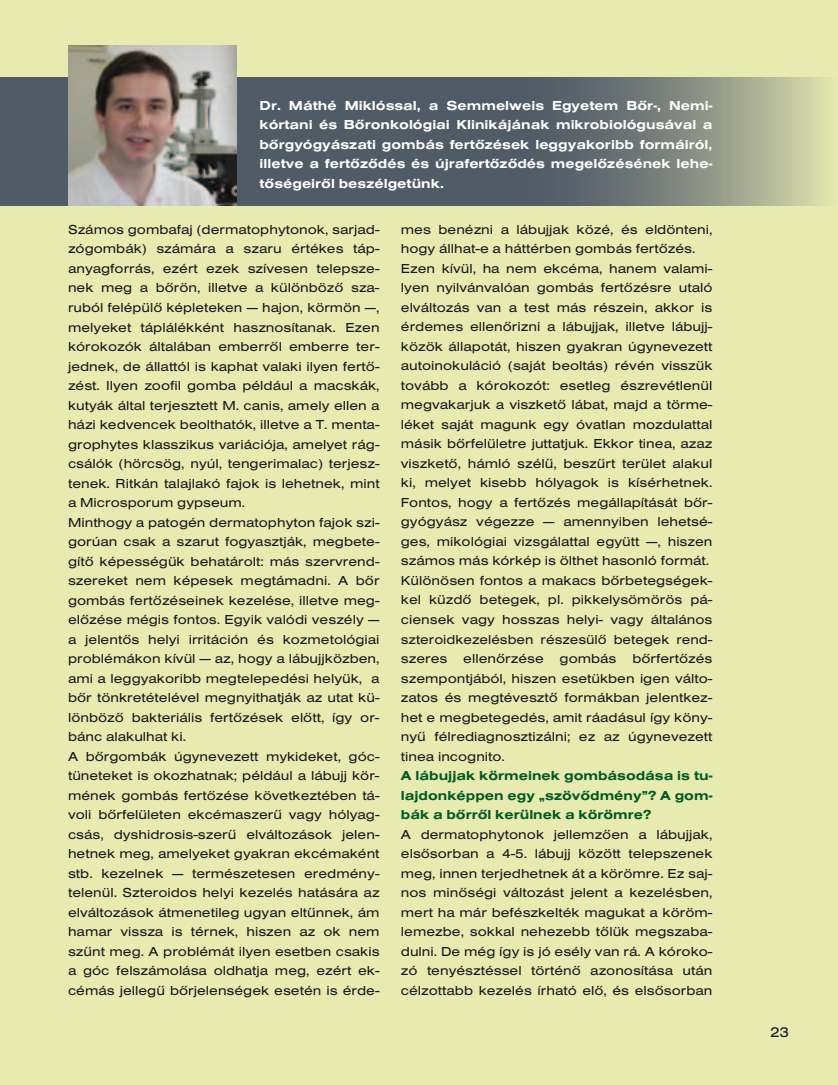
<style>
.page{position:relative;width:838px;height:1085px;background:#fff}
.page>*{position:absolute;margin:0;border:0;box-sizing:border-box;transform-origin:0 0}
.t1{font:15px "H Sans Extended";color:#1a171c}
.t2{font:13.5px/19.5px "H Sans Extended";color:#1a171c}
.t3{font:500 13.5px/19.5px "H Sans Extended";color:#fff;text-align:justify}
.t4{font:500 13.5px/19.5px "H Sans Extended";color:#005923;text-align:justify}
</style>
<div class="page">
<div style="left:0;top:0;width:838px;height:1084px;background:#e7ebb0"></div>
<svg style="left:0;top:78px;width:825px;height:127px;background:#687273"></svg>
<img style="left:68px;top:46px;width:168px;height:159px">
<p class="t3" style="left:259px;top:95px;width:454px">Dr. Máthé Miklóssal, a Semmelweis Egyetem Bôr-, Nemi&shy;kórtani és Bôronkológiai Klinikájának mikrobiológusával a bôrgyógyászati gombás fertôzések leggyakoribb formáiról, illetve a fertôzôdés és újrafertôzôdés megelôzésének lehe&shy;tôségeirôl beszélgetünk.</p>
<p class="t2" style="left:68px;top:219px;width:313px">Számos gombafaj (dermatophytonok, sarjad&shy;zógombák) számára a szaru értékes táp&shy;anyagforrás, ezért ezek szívesen telepsze&shy;nek meg a bôrön, illetve a különbözô sza&shy;ruból felépülô képleteken — hajon, körmön —, melyeket táplálékként hasznosítanak. Ezen kórokozók általában emberrôl emberre ter&shy;jednek, de állattól is kaphat valaki ilyen fertô&shy;zést. Ilyen zoofil gomba például a macskák, kutyák által terjesztett M. canis, amely ellen a házi kedvencek beolthatók, illetve a T. menta&shy;grophytes klasszikus variációja, amelyet rág&shy;csálók (hörcsög, nyúl, tengerimalac) terjesz&shy;tenek. Ritkán talajlakó fajok is lehetnek, mint a Microsporum gypseum.<br>Minthogy a patogén dermatophyton fajok szi&shy;gorúan csak a szarut fogyasztják, megbete&shy;gítô képességük behatárolt: más szervrend&shy;szereket nem képesek megtámadni. A bôr gombás fertôzéseinek kezelése, illetve meg&shy;elôzése mégis fontos. Egyik valódi veszély — a jelentôs helyi irritáción és kozmetológiai problémákon kívül — az, hogy a lábujjközben, ami a leggyakoribb megtelepedési helyük, a bôr tönkretételével megnyithatják az utat kü&shy;lönbözô bakteriális fertôzések elôtt, így or&shy;bánc alakulhat ki.<br>A bôrgombák úgynevezett mykideket, góc&shy;tüneteket is okozhatnak; például a lábujj kör&shy;mének gombás fertôzése következtében tá&shy;voli bôrfelületen ekcémaszerû vagy hólyag&shy;csás, dyshidrosis-szerû elváltozások jelen&shy;hetnek meg, amelyeket gyakran ekcémaként stb. kezelnek — természetesen eredmény&shy;telenül. Szteroidos helyi kezelés hatására az elváltozások átmenetileg ugyan eltûnnek, ám hamar vissza is térnek, hiszen az ok nem szûnt meg. A problémát ilyen esetben csakis a góc felszámolása oldhatja meg, ezért ek&shy;cémás jellegû bôrjelenségek esetén is érde-</p>
<p class="t2" style="left:401px;top:219px;width:313px">mes benézni a lábujjak közé, és eldönteni, hogy állhat-e a háttérben gombás fertôzés.<br>Ezen kívül, ha nem ekcéma, hanem valami&shy;lyen nyilvánvalóan gombás fertôzésre utaló elváltozás van a test más részein, akkor is érdemes ellenôrizni a lábujjak, illetve lábujj&shy;közök állapotát, hiszen gyakran úgynevezett autoinokuláció (saját beoltás) révén visszük tovább a kórokozót: esetleg észrevétlenül megvakarjuk a viszketô lábat, majd a törme&shy;léket saját magunk egy óvatlan mozdulattal másik bôrfelületre juttatjuk. Ekkor tinea, azaz viszketô, hámló szélû, beszûrt terület alakul ki, melyet kisebb hólyagok is kísérhetnek.<br>Fontos, hogy a fertôzés megállapítását bôr&shy;gyógyász végezze — amennyiben lehetsé&shy;ges, mikológiai vizsgálattal együtt —, hiszen számos más kórkép is ölthet hasonló formát.<br>Különösen fontos a makacs bôrbetegségek&shy;kel küzdô betegek, pl. pikkelysömörös pá&shy;ciensek vagy hosszas helyi- vagy általános szteroidkezelésben részesülô betegek rend&shy;szeres ellenôrzése gombás bôrfertôzés szempontjából, hiszen esetükben igen válto&shy;zatos és megtévesztô formákban jelentkez&shy;het e megbetegedés, amit ráadásul így köny&shy;nyû félrediagnosztizálni; ez az úgynevezett tinea incognito.</p>
<p class="t4" style="left:401px;top:765px;width:313px">A lábujjak körmeinek gombásodása is tu&shy;lajdonképpen egy „szövôdmény”? A gom&shy;bák a bôrrôl kerülnek a körömre?</p>
<p class="t2" style="left:401px;top:824px;width:313px;text-align:justify">A dermatophytonok jellemzôen a lábujjak, elsôsorban a 4-5. lábujj között telepszenek meg, innen terjedhetnek át a körömre. Ez saj&shy;nos minôségi változást jelent a kezelésben, mert ha már befészkelték magukat a köröm&shy;lemezbe, sokkal nehezebb tôlük megszaba&shy;dulni. De még így is jó esély van rá. A kóroko&shy;zó tenyésztéssel történô azonosítása után célzottabb kezelés írható elô, és elsôsorban</p>
<p class="t1" style="left:770px;top:1023px;width:20px">23</p>
</div>
